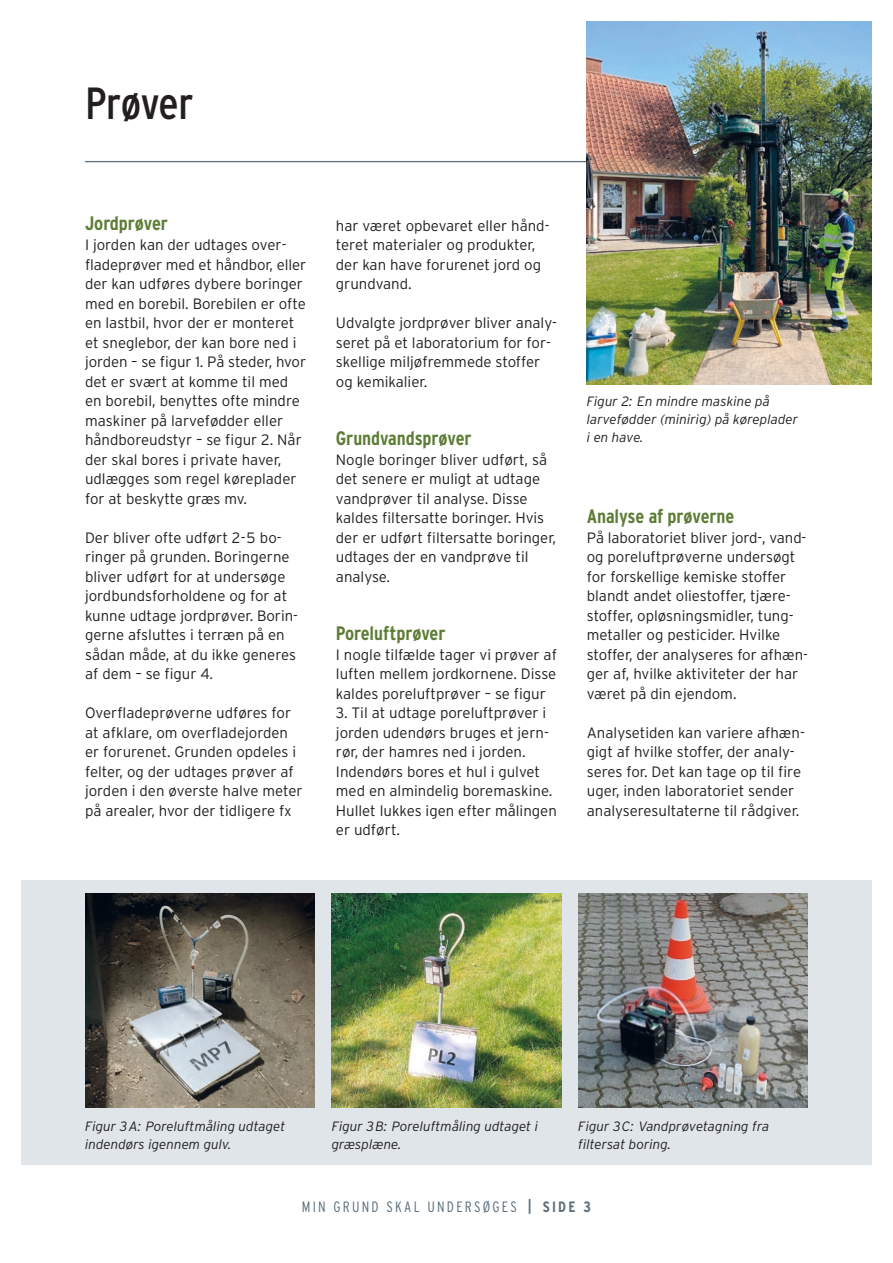
<style>
.page{position:relative;width:893px;height:1263px;background:#fff}
.page>*{position:absolute;margin:0;border:0;box-sizing:border-box;transform-origin:0 0}
.t1{font:45px "Interstate Condensed";letter-spacing:-.01em;color:#231f20}
.t2{font:700 19.5px "Interstate Condensed";letter-spacing:-.005em;color:#5d7d36}
.t3{font:300 15px/19.5px "Interstate";color:#231f20}
.t4{font:300 15px "Interstate Condensed";letter-spacing:.15em;color:#5b6f7b}
.t5{font:italic 300 13.5px/18px "Interstate";color:#231f20}
.s1{font-weight:700}
</style>
<div class="page">
<hr style="left:85px;top:161px;width:723px;height:1px;background:#5b6f7b">
<div style="left:21px;top:880px;width:851px;height:285px;background:#dfe5e9"></div>
<img style="left:587px;top:21px;width:285px;height:364px">
<img style="left:85px;top:893px;width:230px;height:215px">
<img style="left:332px;top:893px;width:229px;height:215px">
<img style="left:578px;top:893px;width:230px;height:215px">
<h1 class="t1" style="left:85px;top:78px;width:110px">Prøver</h1>
<h2 class="t2" style="left:85px;top:212px;width:84px">Jordprøver</h2>
<p class="t3" style="left:85px;top:235px;width:223px">I jorden kan der udtages over&shy;fladeprøver med et håndbor, eller der kan udføres dybere boringer med en borebil. Borebilen er ofte en lastbil, hvor der er monteret et sneglebor, der kan bore ned i jorden – se figur 1. På steder, hvor det er svært at komme til med en borebil, benyttes ofte mindre maskiner på larvefødder eller håndboreudstyr – se figur 2. Når der skal bores i private haver, udlægges som regel køreplader for at beskytte græs mv.</p>
<p class="t3" style="left:85px;top:528px;width:215px">Der bliver ofte udført 2-5 bo&shy;ringer på grunden. Boringerne bliver udført for at undersøge jordbundsforholdene og for at kunne udtage jordprøver. Borin&shy;gerne afsluttes i terræn på en sådan måde, at du ikke generes af dem – se figur 4.</p>
<p class="t3" style="left:85px;top:703px;width:219px">Overfladeprøverne udføres for at afklare, om overfladejorden er forurenet. Grunden opdeles i felter, og der udtages prøver af jorden i den øverste halve meter på arealer, hvor der tidligere fx</p>
<p class="t3" style="left:336px;top:216px;width:215px">har været opbevaret eller hånd&shy;teret materialer og produkter, der kan have forurenet jord og grundvand.</p>
<p class="t3" style="left:336px;top:313px;width:223px">Udvalgte jordprøver bliver analy&shy;seret på et laboratorium for for&shy;skellige miljøfremmede stoffer og kemikalier.</p>
<h2 class="t2" style="left:336px;top:427px;width:137px">Grundvandsprøver</h2>
<p class="t3" style="left:336px;top:450px;width:222px">Nogle boringer bliver udført, så det senere er muligt at udtage vandprøver til analyse. Disse kaldes filtersatte boringer. Hvis der er udført filtersatte boringer, udtages der en vandprøve til analyse.</p>
<h2 class="t2" style="left:336px;top:622px;width:111px">Poreluftprøver</h2>
<p class="t3" style="left:336px;top:645px;width:223px;text-align:justify">I nogle tilfælde tager vi prøver af luften mellem jordkornene. Disse kaldes poreluftprøver – se figur</p>
<p class="t3" style="left:336px;top:703px;width:222px">3. Til at udtage poreluftprøver i jorden udendørs bruges et jern&shy;rør, der hamres ned i jorden.<br>Indendørs bores et hul i gulvet med en almindelig boremaskine.<br>Hullet lukkes igen efter målingen er udført.</p>
<p class="t5" style="left:587px;top:392px;width:213px">Figur 2: En mindre maskine på larvefødder (minirig) på køreplader i en have.</p>
<h2 class="t2" style="left:587px;top:505px;width:149px">Analyse af prøverne</h2>
<p class="t3" style="left:587px;top:528px;width:223px">På laboratoriet bliver jord-, vand&shy;og poreluftprøverne undersøgt for forskellige kemiske stoffer blandt andet oliestoffer, tjære&shy;stoffer, opløsningsmidler, tung&shy;metaller og pesticider. Hvilke stoffer, der analyseres for afhæn&shy;ger af, hvilke aktiviteter der har været på din ejendom.</p>
<p class="t3" style="left:587px;top:723px;width:220px">Analysetiden kan variere afhæn&shy;gigt af hvilke stoffer, der analy&shy;seres for. Det kan tage op til fire uger, inden laboratoriet sender analyseresultaterne til rådgiver.</p>
<p class="t5" style="left:85px;top:1117px;width:202px">Figur 3A: Poreluftmåling udtaget indendørs igennem gulv.</p>
<p class="t5" style="left:332px;top:1117px;width:208px">Figur 3B: Poreluftmåling udtaget i græsplæne.</p>
<p class="t5" style="left:578px;top:1117px;width:192px">Figur 3C: Vandprøvetagning fra filtersat boring.</p>
<p class="t4" style="left:302px;top:1198px;width:291px">MIN GRUND SKAL UNDERSØGES <span class="s1">| SIDE 3</span></p>
</div>
